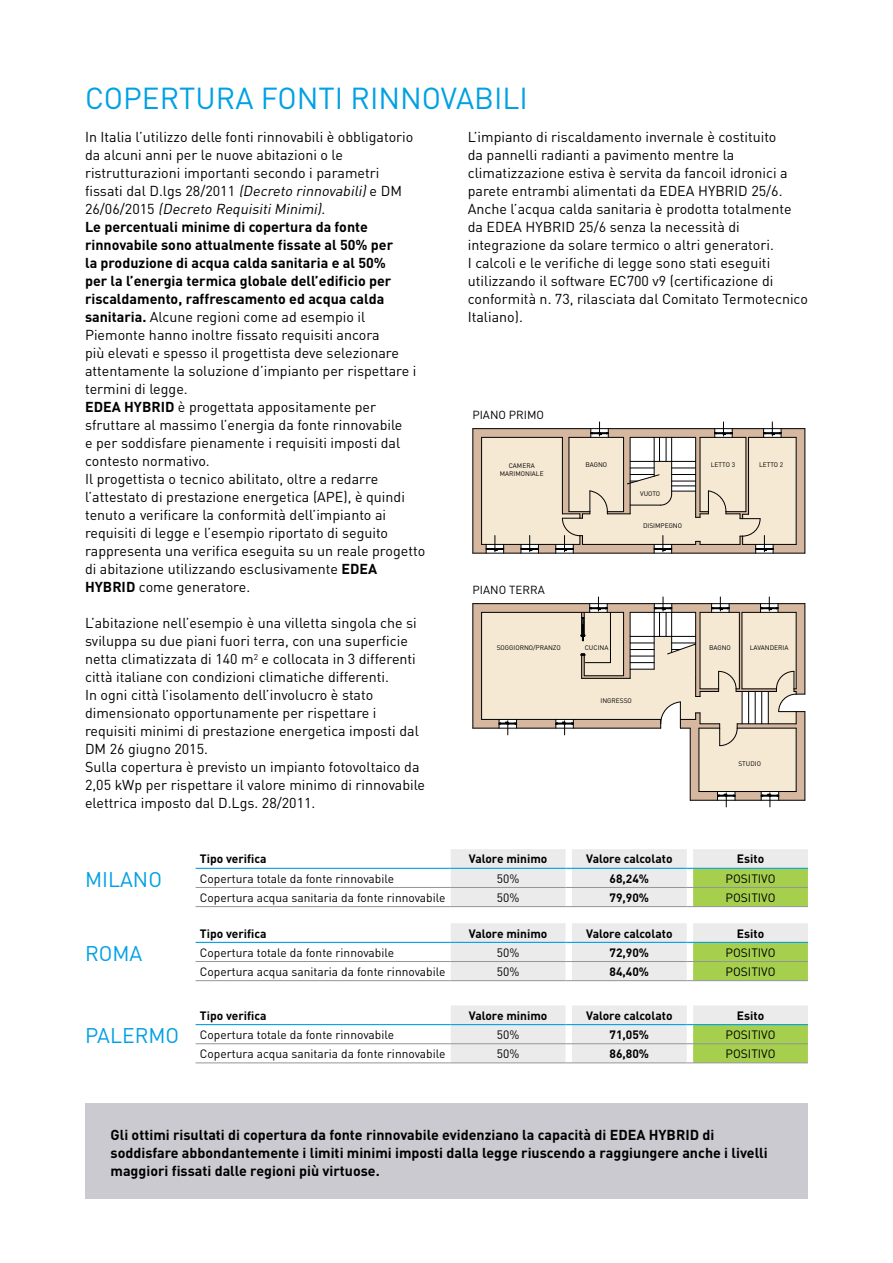
<style>
.page{position:relative;width:893px;height:1263px;background:#fff}
.page>*{position:absolute;margin:0;border:0;box-sizing:border-box;transform-origin:0 0}
.t1{font:30px "DIN";color:#00a1e4}
.t2{font:21px "DIN";color:#00a1e4}
.t3{font:14.25px/18px "DIN";color:#000}
.t4{font:700 14.25px/18px "DIN";color:#000}
.t5{font:12px "DIN";color:#000}
.t6{font:700 12px "DIN";color:#000}
.t7{font:11.55px "DIN";color:#000}
.t8{font:6.6px/7.9px "DIN";color:#000;text-align:center}
.s1{font-style:italic}
.s2{font-weight:700}
</style>
<div class="page">
<div style="left:85px;top:1103px;width:723px;height:96px;background:#cacad0"></div>
<hr style="left:196px;top:887px;width:255px;height:1px;background:#939598">
<hr style="left:196px;top:906px;width:255px;height:1px;background:#939598">
<hr style="left:196px;top:868px;width:255px;height:1px;background:#00a1e4">
<svg style="left:451px;top:849px;width:357px;height:58px;background:#d6e2ca"></svg>
<hr style="left:693px;top:887px;width:115px;height:1px;background:#939598">
<hr style="left:196px;top:961px;width:255px;height:1px;background:#939598">
<hr style="left:196px;top:980px;width:255px;height:1px;background:#939598">
<hr style="left:196px;top:942px;width:255px;height:1px;background:#00a1e4">
<svg style="left:451px;top:923px;width:357px;height:58px;background:#d6e2ca"></svg>
<hr style="left:693px;top:961px;width:115px;height:1px;background:#939598">
<hr style="left:196px;top:1043px;width:255px;height:1px;background:#939598">
<hr style="left:196px;top:1062px;width:255px;height:1px;background:#939598">
<hr style="left:196px;top:1024px;width:255px;height:1px;background:#00a1e4">
<svg style="left:451px;top:1005px;width:357px;height:58px;background:#d7e2ca"></svg>
<hr style="left:693px;top:1043px;width:115px;height:1px;background:#939598">
<hr style="left:805px;top:604px;width:1px;height:90px;background:#000">
<hr style="left:805px;top:712px;width:1px;height:88px;background:#000">
<hr style="left:805px;top:429px;width:1px;height:124px;background:#000">
<hr style="left:473px;top:553px;width:332px;height:1px;background:#000">
<svg style="left:473px;top:422px;width:332px;height:131px;background:#ded1bf"></svg>
<svg style="left:473px;top:597px;width:332px;height:210px"></svg>
<h1 class="t1" style="left:85px;top:80px;width:444px">COPERTURA FONTI RINNOVABILI</h1>
<p class="t3" style="left:85px;top:128px;width:333px">In Italia l’utilizzo delle fonti rinnovabili è obbligatorio da alcuni anni per le nuove abitazioni o le ristrutturazioni importanti secondo i parametri fissati dal D.lgs 28/2011 <span class="s1">(Decreto rinnovabili)</span>e DM<br>2 6/0 6/2 0 1 5 <span class="s1">(Decreto RequisitiMinimi)</span>.<br><span class="s2">Le percentuali minime di copertura da fonte rinnovabile sono attualmente fissate al 50% per<br>la produzione di acqua calda sanitaria e al 50%<br>per la l’energia termica globale dell’edificio per riscaldamento, raffrescamento ed acqua calda sanitaria.</span> Alcune regioni come ad esempio il Piemonte hanno inoltre fissato requisiti ancora<br>più elevati e spesso il progettista deve selezionare attentamente la soluzione d’impianto per rispettare i termini di legge.</p>
<p class="t4" style="left:85px;top:398px;width:58px">EDEA HYBRID</p>
<p class="t3" style="left:85px;top:398px;width:342px;text-indent:93px">è progettata appositamente per sfruttare al massimo l’energia da fonte rinnovabile<br>e per soddisfare pienamente i requisiti imposti dal contesto normativo.<br>Il progettista o tecnico abilitato, oltre a redarre l’attestato di prestazione energetica (APE), è quindi tenuto a verificare la conformità dell’impianto ai requisiti di legge e l’esempio riportato di seguito rappresenta una verifica eseguita su un reale progetto di abitazione utilizzando esclusivamente <span class="s2">EDEA<br>HYBRID</span></p>
<p class="t3" style="left:139px;top:578px;width:113px">come generatore.</p>
<p class="t3" style="left:85px;top:614px;width:342px">L’abitazione nell’esempio è una villetta singola che si sviluppa su due piani fuori terra, con una superficie netta climatizzata di 140 m<sup>2</sup> e collocata in 3 differenti città italiane con condizioni climatiche differenti.<br>In ogni città l’isolamento dell’involucro è stato dimensionato opportunamente per rispettare i requisiti minimi di prestazione energetica imposti dal DM 26 giugno 2015.<br>Sulla copertura è previsto un impianto fotovoltaico da 2,05 kWp per rispettare il valore minimo di rinnovabile elettrica imposto dal D.Lgs. 28/2011.</p>
<p class="t3" style="left:468px;top:128px;width:342px">L’impianto di riscaldamento invernale è costituito<br>da pannelli radianti a pavimento mentre la climatizzazione estiva è servita da fancoil idronici a parete entrambi alimentati da EDEA HYBRID 25/6.<br>Anche l’acqua calda sanitaria è prodotta totalmente da EDEA HYBRID 25/6 senza la necessità di integrazione da solare termico o altri generatori.<br>I calcoli e le verifiche di legge sono stati eseguiti utilizzando il software EC700 v9 (certificazione di conformità n. 73, rilasciata dal Comitato Termotecnico Italiano).</p>
<p class="t7" style="left:472px;top:408px;width:73px">PIANO PRIMO</p>
<p class="t8" style="left:500px;top:462px;width:45px">CAMERA<br>MARIMONIALE</p>
<p class="t8" style="left:585px;top:461px;width:23px">BAGNO</p>
<p class="t8" style="left:711px;top:461px;width:26px">LETTO 3</p>
<p class="t8" style="left:759px;top:461px;width:26px">LETTO 2</p>
<p class="t8" style="left:640px;top:489px;width:22px">VUOTO</p>
<p class="t7" style="left:473px;top:583px;width:74px">PIANO TERRA</p>
<p class="t8" style="left:643px;top:522px;width:41px">DISIMPEGNO</p>
<p class="t8" style="left:497px;top:643px;width:66px">SOGGIORNO/PRANZO</p>
<p class="t8" style="left:585px;top:643px;width:25px">CUCINA</p>
<p class="t8" style="left:709px;top:643px;width:23px">BAGNO</p>
<p class="t8" style="left:750px;top:643px;width:40px">LAVANDERIA</p>
<p class="t8" style="left:600px;top:696px;width:33px">INGRESSO</p>
<p class="t8" style="left:738px;top:759px;width:24px">STUDIO</p>
<h2 class="t2" style="left:85px;top:866px;width:78px">MILANO</h2>
<h2 class="t2" style="left:85px;top:940px;width:59px">ROMA</h2>
<h2 class="t2" style="left:85px;top:1022px;width:96px">PALERMO</h2>
<p class="t6" style="left:200px;top:851px;width:68px">Tipo verifica</p>
<p class="t6" style="left:469px;top:851px;width:80px">Valore minimo</p>
<p class="t6" style="left:586px;top:851px;width:88px">Valore calcolato</p>
<p class="t6" style="left:737px;top:851px;width:29px">Esito</p>
<p class="t5" style="left:200px;top:871px;width:196px">Copertura totale da fonte rinnovabile</p>
<p class="t5" style="left:497px;top:871px;width:24px">50%</p>
<p class="t6" style="left:609px;top:871px;width:41px">68,24%</p>
<p class="t5" style="left:725px;top:871px;width:15px">Positivo</p>
<p class="t5" style="left:200px;top:890px;width:247px">Copertura acqua sanitaria da fonte rinnovabile</p>
<p class="t5" style="left:497px;top:890px;width:24px">50%</p>
<p class="t6" style="left:609px;top:890px;width:41px">79,90%</p>
<p class="t5" style="left:725px;top:890px;width:15px">Positivo</p>
<p class="t6" style="left:200px;top:925px;width:68px">Tipo verifica</p>
<p class="t6" style="left:469px;top:925px;width:80px">Valore minimo</p>
<p class="t6" style="left:586px;top:925px;width:88px">Valore calcolato</p>
<p class="t6" style="left:737px;top:925px;width:29px">Esito</p>
<p class="t5" style="left:200px;top:945px;width:196px">Copertura totale da fonte rinnovabile</p>
<p class="t5" style="left:497px;top:945px;width:24px">50%</p>
<p class="t6" style="left:609px;top:945px;width:41px">72,90%</p>
<p class="t5" style="left:725px;top:945px;width:15px">Positivo</p>
<p class="t5" style="left:200px;top:964px;width:247px">Copertura acqua sanitaria da fonte rinnovabile</p>
<p class="t5" style="left:497px;top:964px;width:24px">50%</p>
<p class="t6" style="left:609px;top:964px;width:41px">84,40%</p>
<p class="t5" style="left:725px;top:964px;width:15px">Positivo</p>
<p class="t6" style="left:200px;top:1007px;width:68px">Tipo verifica</p>
<p class="t6" style="left:469px;top:1007px;width:80px">Valore minimo</p>
<p class="t6" style="left:586px;top:1007px;width:88px">Valore calcolato</p>
<p class="t6" style="left:737px;top:1007px;width:29px">Esito</p>
<p class="t5" style="left:200px;top:1027px;width:196px">Copertura totale da fonte rinnovabile</p>
<p class="t5" style="left:497px;top:1027px;width:24px">50%</p>
<p class="t6" style="left:609px;top:1027px;width:41px">71,05%</p>
<p class="t5" style="left:725px;top:1027px;width:15px">Positivo</p>
<p class="t5" style="left:200px;top:1046px;width:247px">Copertura acqua sanitaria da fonte rinnovabile</p>
<p class="t5" style="left:497px;top:1046px;width:24px">50%</p>
<p class="t6" style="left:609px;top:1046px;width:41px">86,80%</p>
<p class="t5" style="left:725px;top:1046px;width:15px">Positivo</p>
<p class="t4" style="left:111px;top:1125px;width:557px">Gli ottimi risultati di copertura da fonte rinnovabile evidenziano la capacità di EDEA HYBRID</p>
<p class="t4" style="left:111px;top:1125px;width:659px;text-indent:592px">di soddisfare abbondantemente i limiti minimi imposti dalla legge riuscendo a raggiungere anche i livelli maggiori fissati dalle regioni più virtuose.</p>
</div>
